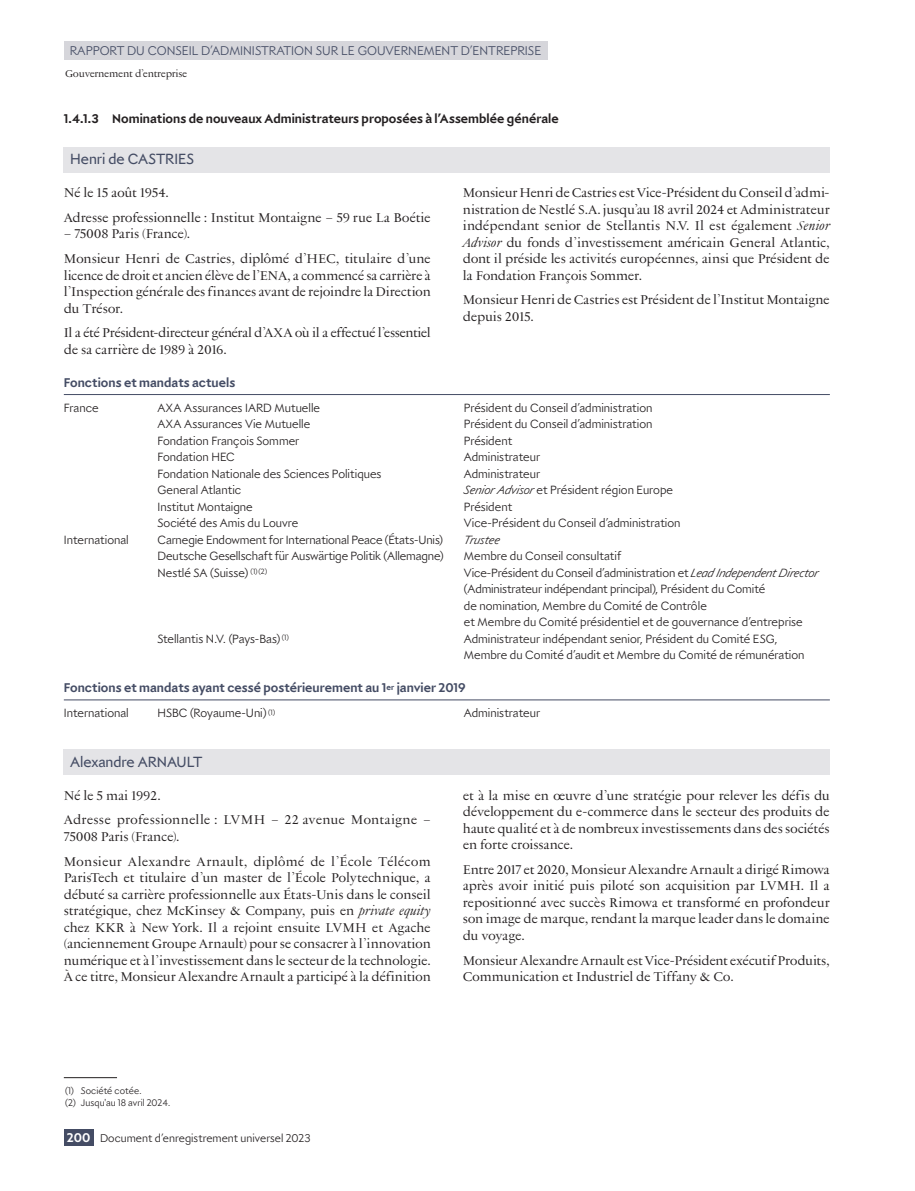
<style>
.page{position:relative;width:915px;height:1191px;background:#fff}
.page>*{position:absolute;margin:0;border:0;box-sizing:border-box;transform-origin:0 0}
.Membre_1__s{font:15.75px "LVMH Sans";letter-spacing:-.005em;color:#444c64}
.Texte{font:13.5px/16.5px "LVMH";letter-spacing:-.02em;color:#231f20}
.Membre_2__s{font:700 13.5px "LVMH Sans";color:#444c64}
.t1{font:700 13.5px "LVMH Sans";color:#231f20}
.t2{font:300 13.5px "LVMH Sans";color:#444c64}
.Tableau__membres{font:300 12.75px/16.5px "LVMH Sans";color:#231f20}
.Tableau__membres-2{font:italic 300 12.75px "LVMH Sans";letter-spacing:-.005em;color:#231f20}
.t3{font:300 12px "LVMH Sans";color:#231f20}
.t4{font:10.5px "LVMH";letter-spacing:-.03em;color:#231f20}
.Note__texte{font:300 10.2px "LVMH Sans";letter-spacing:.01em;color:#231f20}
.s1{font-style:italic}
.s2{font-weight:700;font-size:13.5px;color:#fff}
</style>
<div class="page">
<div style="left:64px;top:41px;width:483px;height:18px;background:#d6d6db"></div>
<div style="left:64px;top:1129px;width:30px;height:17px;background:#444c64"></div>
<div style="left:64px;top:147px;width:765px;height:25px;background:#e4e4e7"></div>
<hr style="left:64px;top:1077px;width:53px;height:1px;background:#231f20">
<hr style="left:64px;top:394px;width:765px;height:1px;background:#444c64">
<hr style="left:64px;top:699px;width:765px;height:1px;background:#444c64">
<div style="left:64px;top:749px;width:765px;height:25px;background:#e4e4e7"></div>
<p class="t2" style="left:70px;top:40px;width:17px">Rapport</p>
<p class="t2" style="left:127px;top:40px;width:38px">du Conseil</p>
<p class="t2" style="left:201px;top:40px;width:19px">d’administration</p>
<p class="t2" style="left:316px;top:40px;width:9px">sur</p>
<p class="t2" style="left:341px;top:40px;width:26px">le gouvernement</p>
<p class="t2" style="left:460px;top:40px;width:20px">d’entreprise</p>
<p class="t4" style="left:65px;top:66px;width:124px">Gouvernement d’entreprise</p>
<p class="t1" style="left:64px;top:108px;width:496px">1.4.1.3 Nominations de nouveaux Administrateurs proposées à l’Assemblée générale</p>
<p class="Membre_1__s" style="left:70px;top:147px;width:125px">Henri de CASTRIES</p>
<p class="Texte" style="left:64px;top:184px;width:106px">Né le 15 août 1954.</p>
<p class="Texte" style="left:64px;top:209px;width:368px">Adresse professionnelle : Institut Montaigne – 59 rue La Boétie</p>
<p class="Texte" style="left:64px;top:225px;width:128px">– 75008 Paris (France).</p>
<p class="Texte" style="left:64px;top:250px;width:368px;text-align:justify">Monsieur Henri de Castries, diplômé d’HEC, titulaire d’une licence de droit et ancien élève de l’ENA, a commencé sa carrière à l’Inspection générale des finances avant de rejoindre la Direction du Trésor.</p>
<p class="Texte" style="left:64px;top:324px;width:368px">Il a été Président‑directeur général d’AXA où il a effectué l’essentiel de sa carrière de 1989 à 2016.</p>
<p class="Texte" style="left:462px;top:184px;width:368px">Monsieur Henri de Castries est Vice-Président du Conseil d’admi&shy;nistration de Nestlé S.A. jusqu’au 18 avril 2024 et Administrateur indépendant senior de Stellantis N.V. Il est également <span class="s1">Senior Advisor</span> du fonds d’investissement américain General Atlantic, dont il préside les activités européennes, ainsi que Président de la Fondation François Sommer.</p>
<p class="Texte" style="left:462px;top:291px;width:368px">Monsieur Henri de Castries est Président de l’Institut Montaigne depuis 2015.</p>
<p class="Membre_2__s" style="left:64px;top:372px;width:173px">Fonctions et mandats actuels</p>
<p class="Tableau__membres" style="left:64px;top:398px;width:36px">France</p>
<p class="Tableau__membres" style="left:157px;top:398px;width:164px">AXA Assurances IARD Mutuelle</p>
<p class="Tableau__membres" style="left:463px;top:398px;width:190px">Président du Conseil d’administration</p>
<p class="Tableau__membres" style="left:157px;top:415px;width:154px">AXA Assurances Vie Mutuelle</p>
<p class="Tableau__membres" style="left:463px;top:415px;width:190px">Président du Conseil d’administration</p>
<p class="Tableau__membres" style="left:157px;top:431px;width:143px">Fondation François Sommer</p>
<p class="Tableau__membres" style="left:463px;top:431px;width:50px">Président</p>
<p class="Tableau__membres" style="left:157px;top:448px;width:79px">Fondation HEC</p>
<p class="Tableau__membres" style="left:463px;top:448px;width:78px">Administrateur</p>
<p class="Tableau__membres" style="left:157px;top:464px;width:225px">Fondation Nationale des Sciences Politiques</p>
<p class="Tableau__membres" style="left:463px;top:464px;width:78px">Administrateur</p>
<p class="Tableau__membres" style="left:157px;top:481px;width:85px">General Atlantic</p>
<p class="Tableau__membres" style="left:463px;top:481px;width:211px"><span class="s1">Senior Advisor</span> et Président région Europe</p>
<p class="Tableau__membres" style="left:157px;top:497px;width:97px">Institut Montaigne</p>
<p class="Tableau__membres" style="left:463px;top:497px;width:50px">Président</p>
<p class="Tableau__membres" style="left:157px;top:514px;width:142px">Société des Amis du Louvre</p>
<p class="Tableau__membres" style="left:463px;top:514px;width:218px">Vice-Président du Conseil d’administration</p>
<p class="Tableau__membres" style="left:64px;top:530px;width:66px">International</p>
<p class="Tableau__membres" style="left:157px;top:530px;width:287px">Carnegie Endowment for International Peace (États-Unis)</p>
<p class="Tableau__membres-2" style="left:463px;top:530px;width:37px">Trustee</p>
<p class="Tableau__membres" style="left:157px;top:547px;width:288px">Deutsche Gesellschaft für Auswärtige Politik (Allemagne)</p>
<p class="Tableau__membres" style="left:463px;top:547px;width:159px">Membre du Conseil consultatif</p>
<p class="Tableau__membres" style="left:157px;top:563px;width:111px">Nestlé SA (Suisse) <sup>(1)</sup> <sup>(2)</sup></p>
<p class="Tableau__membres" style="left:463px;top:563px;width:356px">Vice-Président du Conseil d’administration et <span class="s1">Lead Independent Director </span>(Administrateur indépendant principal), Président du Comité<br>de nomination, Membre du Comité de Contrôle<br>et Membre du Comité présidentiel et de gouvernance d’entreprise</p>
<p class="Tableau__membres" style="left:157px;top:629px;width:133px">Stellantis N.V. (Pays-Bas) <sup>(1)</sup></p>
<p class="Tableau__membres" style="left:463px;top:629px;width:342px">Administrateur indépendant senior, Président du Comité ESG,<br>Membre du Comité d’audit et Membre du Comité de rémunération</p>
<p class="Membre_2__s" style="left:64px;top:677px;width:403px">Fonctions et mandats ayant cessé postérieurement au 1<sup>er</sup> janvier 2019</p>
<p class="Tableau__membres" style="left:64px;top:703px;width:66px">International</p>
<p class="Tableau__membres" style="left:157px;top:703px;width:119px">HSBC (Royaume-Uni) <sup>(1)</sup></p>
<p class="Tableau__membres" style="left:463px;top:703px;width:78px">Administrateur</p>
<p class="Membre_1__s" style="left:70px;top:749px;width:134px">Alexandre ARNAULT</p>
<p class="Texte" style="left:64px;top:786px;width:98px">Né le 5 mai 1992.</p>
<p class="Texte" style="left:64px;top:811px;width:368px">Adresse professionnelle : LVMH – 22 avenue Montaigne –<br>75008 Paris (France).</p>
<p class="Texte" style="left:64px;top:852px;width:368px;text-align:justify">Monsieur Alexandre Arnault, diplômé de l’École Télécom ParisTech et titulaire d’un master de l’École Polytechnique, a débuté sa carrière professionnelle aux États-Unis dans le conseil stratégique, chez McKinsey &amp; Company, puis en <span class="s1">private equity </span>chez KKR à New York. Il a rejoint ensuite LVMH et Agache (anciennement Groupe Arnault) pour se consacrer à l’innovation numérique et à l’investissement dans le secteur de la technologie.<br>À ce titre, Monsieur Alexandre Arnault a participé à la définition</p>
<p class="Texte" style="left:462px;top:786px;width:368px;text-align:justify">et à la mise en œuvre d’une stratégie pour relever les défis du développement du e‑commerce dans le secteur des produits de haute qualité et à de nombreux investissements dans des sociétés en forte croissance.</p>
<p class="Texte" style="left:462px;top:860px;width:368px;text-align:justify">Entre 2017 et 2020, Monsieur Alexandre Arnault a dirigé Rimowa après avoir initié puis piloté son acquisition par LVMH. Il a repositionné avec succès Rimowa et transformé en profondeur son image de marque, rendant la marque leader dans le domaine du voyage.</p>
<p class="Texte" style="left:462px;top:951px;width:368px">Monsieur Alexandre Arnault est Vice-Président exécutif Produits,<br>Communication et Industriel de Tiffany &amp; Co.</p>
<p class="Note__texte" style="left:65px;top:1083px;width:78px">(1) Société cotée.</p>
<p class="Note__texte" style="left:65px;top:1095px;width:107px">(2) Jusqu'au 18 avril 2024.</p>
<p class="t3" style="left:67px;top:1129px;width:245px"><span class="s2">200</span> Document d’enregistrement universel 2023</p>
</div>
